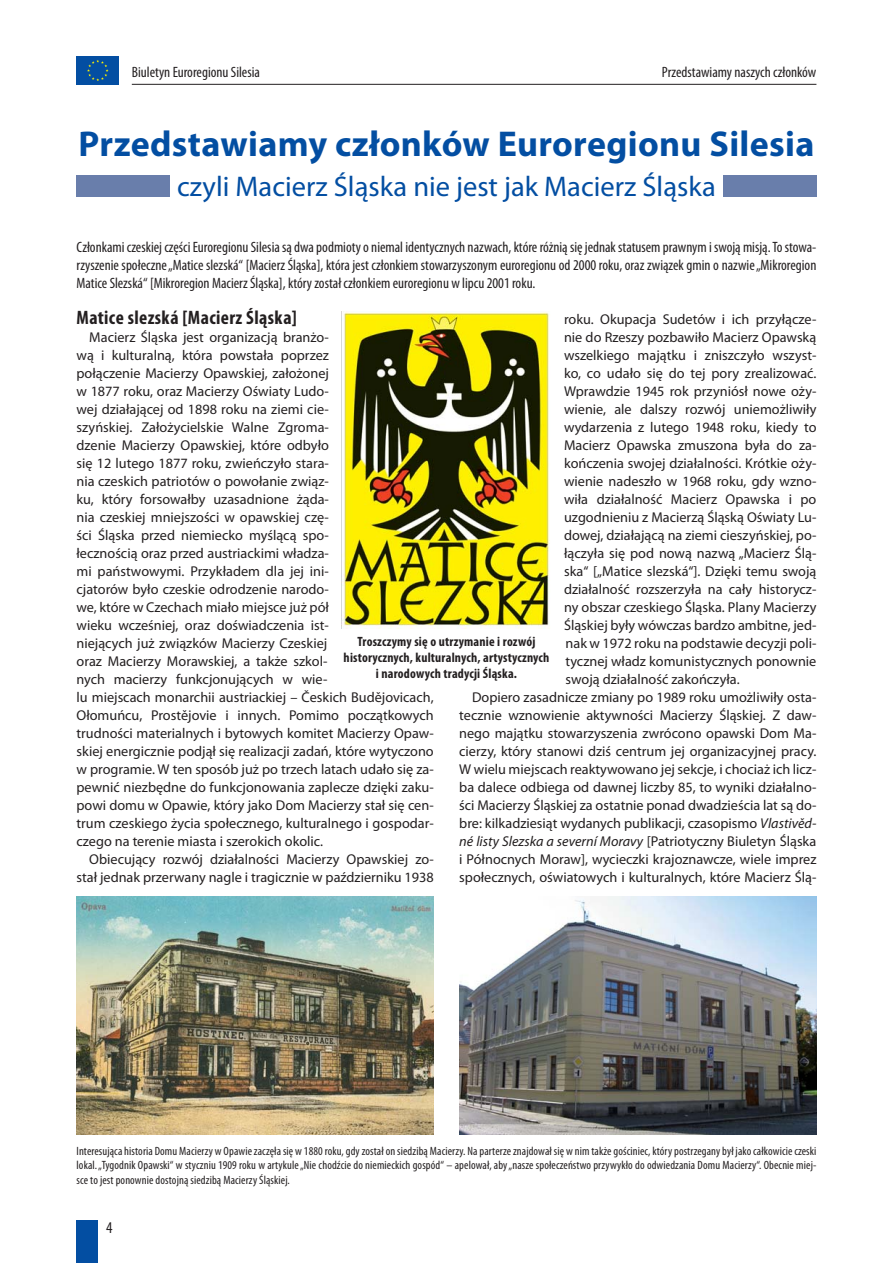
<style>
.page{position:relative;width:893px;height:1263px;background:#fff}
.page>*{position:absolute;margin:0;border:0;box-sizing:border-box;transform-origin:0 0}
.t1{font:700 36px "Myriad Pro";letter-spacing:.01em;color:#034ea2}
.t2{font:28.5px "Myriad Pro";color:#034ea2}
.t3{font:700 condensed 19.5px "Myriad Pro";letter-spacing:.02em;color:#231f20}
.t4{font:condensed 16.5px "Myriad Pro";color:#231f20}
.t5{font:condensed 15px/18px "Myriad Pro";color:#231f20;text-align:justify}
.t6{font:14.25px/18px "Myriad Pro";color:#231f20}
.t7{font:italic 14.25px "Myriad Pro";color:#231f20}
.t8{font:700 condensed 13.5px/16.2px "Myriad Pro";letter-spacing:.015em;color:#231f20;text-align:center}
.t9{font:condensed 12px/14.4px "Myriad Pro";letter-spacing:.01em;color:#231f20;text-align:justify}
.s1{font-style:italic}
.s2{font-style:normal}
</style>
<div class="page">
<div style="left:77px;top:56px;width:42px;height:29px;background:#034ea2"></div>
<svg style="left:87px;top:60px;width:22px;height:21px"></svg>
<hr style="left:132px;top:84px;width:684px;height:1px;background:#231f20">
<div style="left:77px;top:1220px;width:21px;height:43px;background:#034ea2"></div>
<div style="left:77px;top:176px;width:93px;height:21px;background:#697eab"></div>
<div style="left:723px;top:176px;width:93px;height:21px;background:#697eab"></div>
<img style="left:342px;top:311px;width:208px;height:318px">
<img style="left:77px;top:896px;width:357px;height:238px">
<img style="left:459px;top:896px;width:357px;height:238px">
<p class="t5" style="left:132px;top:64px;width:130px">Biuletyn Euroregionu Silesia</p>
<p class="t5" style="left:662px;top:64px;width:156px">Przedstawiamy naszych członków</p>
<h1 class="t1" style="left:79px;top:130px;width:737px">Przedstawiamy członków Euroregionu Silesia</h1>
<h2 class="t2" style="left:177px;top:176px;width:540px">czyli Macierz Śląska nie jest jak Macierz Śląska</h2>
<p class="t5" style="left:77px;top:239px;width:741px">Członkami czeskiej części Euroregionu Silesia są dwa podmioty o niemal identycznych nazwach, które różnią się jednak statusem prawnym i swoją misją. To stowa&shy;rzyszenie społeczne „Matice slezská“ [Macierz Śląska], która jest członkiem stowarzyszonym euroregionu od 2000 roku, oraz związek gmin o nazwie „Mikroregion Matice Slezská“ [Mikroregion Macierz Śląska], który został członkiem euroregionu w lipcu 2001 roku.</p>
<h3 class="t3" style="left:77px;top:310px;width:222px">Matice slezská [Macierz Śląska]</h3>
<p class="t6" style="left:77px;top:330px;width:359px;text-indent:13px">Macierz Śląska jest organizacją branżo-<br>wą i kulturalną, która powstała poprzez<br>połączenie Macierzy Opawskiej, założonej<br>w 1877 roku, oraz Macierzy Oświaty Ludo-<br>wej działającej od 1898 roku na ziemi cie-<br>szyńskiej. Założycielskie Walne Zgroma-<br>dzenie Macierzy Opawskiej, które odbyło<br>się 12 lutego 1877 roku, zwieńczyło stara-<br>nia czeskich patriotów o powołanie związ-<br>ku, który forsowałby uzasadnione żąda-<br>nia czeskiej mniejszości w opawskiej czę-<br>ści Śląska przed niemiecko myślącą spo-<br>łecznością oraz przed austriackimi władza-<br>mi państwowymi. Przykładem dla jej ini-<br>cjatorów było czeskie odrodzenie narodo-<br>we, które w Czechach miało miejsce już pół<br>wieku wcześniej, oraz doświadczenia ist-<br>niejących już związków Macierzy Czeskiej<br>oraz Macierzy Morawskiej, a także szkol-<br>nych macierzy funkcjonujących w wie-<br>lu miejscach monarchii austriackiej – Českich Budějovicach, Ołomuńcu, Prostějovie i innych. Pomimo początkowych trudności materialnych i bytowych komitet Macierzy Opaw&shy;skiej energicznie podjął się realizacji zadań, które wytyczono w programie. W ten sposób już po trzech latach udało się za&shy;pewnić niezbędne do funkcjonowania zaplecze dzięki zaku&shy;powi domu w Opawie, który jako Dom Macierzy stał się cen&shy;trum czeskiego życia społecznego, kulturalnego i gospodar&shy;czego na terenie miasta i szerokich okolic.</p>
<p class="t6" style="left:77px;top:852px;width:359px;text-align:right">Obiecujący rozwój działalności Macierzy Opawskiej zo&shy;stał jednak przerwany nagle i tragicznie w październiku 1938</p>
<p class="t6" style="left:564px;top:312px;width:254px">roku. Okupacja Sudetów i ich przyłącze-</p>
<p class="t6" style="left:564px;top:330px;width:254px">nie do Rzeszy pozbawiło Macierz Opawską</p>
<p class="t6" style="left:564px;top:348px;width:254px">wszelkiego majątku i zniszczyło wszyst-</p>
<p class="t6" style="left:564px;top:366px;width:254px">ko, co udało się do tej pory zrealizować.</p>
<p class="t6" style="left:564px;top:384px;width:254px">Wprawdzie 1945 rok przyniósł nowe oży-</p>
<p class="t6" style="left:564px;top:402px;width:254px">wienie, ale dalszy rozwój uniemożliwiły</p>
<p class="t6" style="left:564px;top:420px;width:254px">wydarzenia z lutego 1948 roku, kiedy to</p>
<p class="t6" style="left:564px;top:438px;width:254px">Macierz Opawska zmuszona była do za-</p>
<p class="t6" style="left:564px;top:456px;width:254px">kończenia swojej działalności. Krótkie oży-</p>
<p class="t6" style="left:564px;top:474px;width:254px">wienie nadeszło w 1968 roku, gdy wzno-</p>
<p class="t6" style="left:564px;top:492px;width:254px">wiła działalność Macierz Opawska i po</p>
<p class="t6" style="left:564px;top:510px;width:254px">uzgodnieniu z Macierzą Śląską Oświaty Lu-</p>
<p class="t6" style="left:564px;top:528px;width:254px">dowej, działającą na ziemi cieszyńskiej, po-</p>
<p class="t6" style="left:564px;top:546px;width:254px">łączyła się pod nową nazwą „Macierz Ślą-</p>
<p class="t6" style="left:564px;top:564px;width:254px">ska“ [„Matice slezská“]. Dzięki temu swoją</p>
<p class="t6" style="left:564px;top:582px;width:254px">działalność rozszerzyła na cały historycz-</p>
<p class="t6" style="left:564px;top:600px;width:254px">ny obszar czeskiego Śląska. Plany Macierzy</p>
<p class="t6" style="left:564px;top:618px;width:254px">Śląskiej były wówczas bardzo ambitne, jed-</p>
<p class="t6" style="left:566px;top:636px;width:252px">nak w 1972 roku na podstawie decyzji poli-</p>
<p class="t6" style="left:566px;top:654px;width:252px">tycznej władz komunistycznych ponownie</p>
<p class="t6" style="left:566px;top:672px;width:176px">swoją działalność zakończyła.</p>
<p class="t6" style="left:472px;top:690px;width:346px">Dopiero zasadnicze zmiany po 1989 roku umożliwiły osta-</p>
<p class="t6" style="left:459px;top:708px;width:359px">tecznie wznowienie aktywności Macierzy Śląskiej. Z daw-</p>
<p class="t6" style="left:459px;top:726px;width:359px">nego majątku stowarzyszenia zwrócono opawski Dom Ma-</p>
<p class="t6" style="left:459px;top:744px;width:359px">cierzy, który stanowi dziś centrum jej organizacyjnej pracy.</p>
<p class="t6" style="left:459px;top:762px;width:359px">W wielu miejscach reaktywowano jej sekcje, i chociaż ich licz-</p>
<p class="t6" style="left:459px;top:780px;width:359px">ba dalece odbiega od dawnej liczby 85, to wyniki działalno-</p>
<p class="t6" style="left:459px;top:798px;width:359px">ści Macierzy Śląskiej za ostatnie ponad dwadzieścia lat są do-</p>
<p class="t6" style="left:459px;top:816px;width:359px">bre: kilkadziesiąt wydanych publikacji, czasopismo <span class="s1">Vlastivěd-</span></p>
<p class="t7" style="left:459px;top:836px;width:359px">né listy Slezska a severní Moravy <span class="s2">[Patriotyczny Biuletyn Śląska</span></p>
<p class="t6" style="left:459px;top:852px;width:359px">i Północnych Moraw], wycieczki krajoznawcze, wiele imprez</p>
<p class="t6" style="left:459px;top:870px;width:359px">społecznych, oświatowych i kulturalnych, które Macierz Ślą-</p>
<p class="t8" style="left:344px;top:634px;width:207px">Troszczymy się o utrzymanie i rozwój historycznych, kulturalnych, artystycznych i narodowych tradycji Śląska.</p>
<p class="t9" style="left:77px;top:1145px;width:741px">Interesująca historia Domu Macierzy w Opawie zaczęła się w 1880 roku, gdy został on siedzibą Macierzy. Na parterze znajdował się w nim także gościniec, który postrzegany był jako całkowicie czeski lokal. „Tygodnik Opawski“ w styczniu 1909 roku w artykule „Nie chodźcie do niemieckich gospód“ – apelował, aby „nasze społeczeństwo przywykło do odwiedzania Domu Macierzy“. Obecnie miej&shy;sce to jest ponownie dostojną siedzibą Macierzy Śląskiej.</p>
<p class="t4" style="left:106px;top:1221px;width:8px">4</p>
</div>
